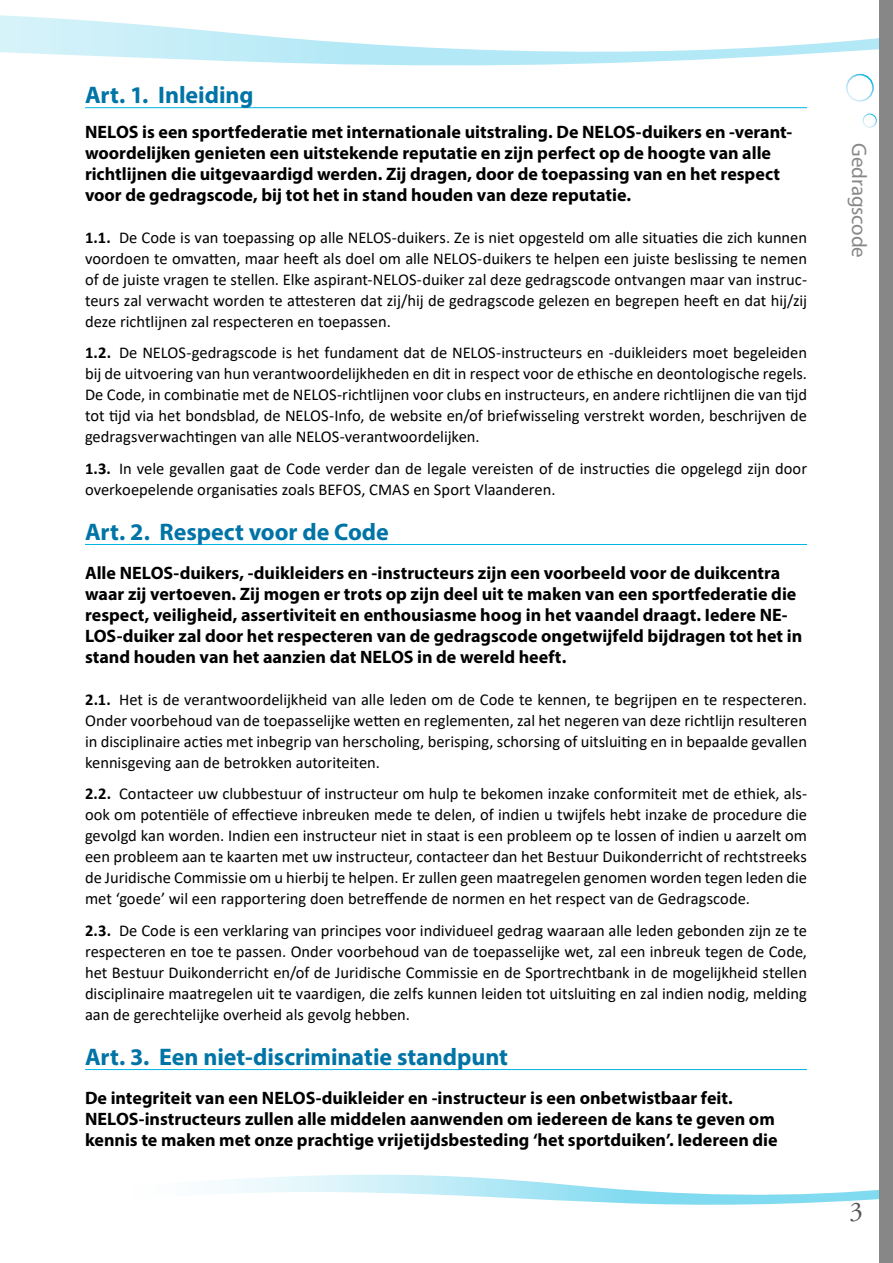
<style>
.page{position:relative;width:893px;height:1263px;background:#fff}
.page>*{position:absolute;margin:0;border:0;box-sizing:border-box;transform-origin:0 0}
.t1{font:27px "Adobe Garamond Pro";color:#575756}
.t2{font:700 24px "Myriad Pro";letter-spacing:-.005em;color:#0074a6}
.t3{font:21px "Myriad Pro";letter-spacing:-.005em;color:#878787}
.t4{font:700 18px/21px "Myriad Pro";color:#000}
.t5{font:16.5px/21px "Calibri";color:#000;text-align:justify}
.s1{font-weight:700}
</style>
<div class="page">
<svg style="left:0;top:15px;width:879px;height:79px"></svg>
<div style="left:846px;top:74px;width:28px;height:28px;border:2px solid #fff;border-radius:50%"></div>
<div style="left:863px;top:114px;width:14px;height:14px;border:1px solid #fff;border-radius:50%"></div>
<svg style="left:219px;top:1174px;width:660px;height:31px"></svg>
<div style="left:879px;top:0;width:14px;height:1263px;background:#878787"></div>
<hr style="left:85px;top:107px;width:722px;height:1px;background:#00b5e2">
<hr style="left:85px;top:544px;width:722px;height:1px;background:#00b5e2">
<hr style="left:85px;top:1069px;width:722px;height:1px;background:#00b5e2">
<h2 class="t2" style="left:85px;top:79px;width:170px">Art. 1. Inleiding</h2>
<p class="t4" style="left:85px;top:120px;width:709px">NELOS is een sportfederatie met internationale uitstraling. De NELOS-duikers en -verant&shy;woordelijken genieten een uitstekende reputatie en zijn perfect op de hoogte van alle richtlijnen die uitgevaardigd werden. Zij dragen, door de toepassing van en het respect voor de gedragscode, bij tot het in stand houden van deze reputatie.</p>
<p class="t5" style="left:85px;top:226px;width:723px"><span class="s1">1.1.</span> De Code is van toepassing op alle NELOS-duikers. Ze is niet opgesteld om alle situaties die zich kunnen voordoen te omvatten, maar heeft als doel om alle NELOS-duikers te helpen een juiste beslissing te nemen of de juiste vragen te stellen. Elke aspirant-NELOS-duiker zal deze gedragscode ontvangen maar van instruc&shy;teurs zal verwacht worden te attesteren dat zij/hij de gedragscode gelezen en begrepen heeft en dat hij/zij deze richtlijnen zal respecteren en toepassen.</p>
<p class="t5" style="left:85px;top:342px;width:723px"><span class="s1">1.2.</span> De NELOS-gedragscode is het fundament dat de NELOS-instructeurs en -duikleiders moet begeleiden bij de uitvoering van hun verantwoordelijkheden en dit in respect voor de ethische en deontologische regels.<br>De Code, in combinatie met de NELOS-richtlijnen voor clubs en instructeurs, en andere richtlijnen die van tijd tot tijd via het bondsblad, de NELOS-Info, de website en/of briefwisseling verstrekt worden, beschrijven de gedragsverwachtingen van alle NELOS-verantwoordelijken.</p>
<p class="t5" style="left:85px;top:457px;width:724px"><span class="s1">1.3.</span> In vele gevallen gaat de Code verder dan de legale vereisten of de instructies die opgelegd zijn door overkoepelende organisaties zoals BEFOS, CMAS en Sport Vlaanderen.</p>
<h2 class="t2" style="left:85px;top:516px;width:305px">Art. 2. Respect voor de Code</h2>
<p class="t4" style="left:85px;top:561px;width:719px">Alle NELOS-duikers, -duikleiders en -instructeurs zijn een voorbeeld voor de duikcentra waar zij vertoeven. Zij mogen er trots op zijn deel uit te maken van een sportfederatie die respect, veiligheid, assertiviteit en enthousiasme hoog in het vaandel draagt. Iedere NE-LOS-duiker zal door het respecteren van de gedragscode ongetwijfeld bijdragen tot het in stand houden van het aanzien dat NELOS in de wereld heeft.</p>
<p class="t5" style="left:85px;top:688px;width:723px"><span class="s1">2.1.</span> Het is de verantwoordelijkheid van alle leden om de Code te kennen, te begrijpen en te respecteren.<br>Onder voorbehoud van de toepasselijke wetten en reglementen, zal het negeren van deze richtlijn resulteren in disciplinaire acties met inbegrip van herscholing, berisping, schorsing of uitsluiting en in bepaalde gevallen kennisgeving aan de betrokken autoriteiten.</p>
<p class="t5" style="left:85px;top:783px;width:723px"><span class="s1">2.2.</span> Contacteer uw clubbestuur of instructeur om hulp te bekomen inzake conformiteit met de ethiek, als&shy;ook om potentiële of effectieve inbreuken mede te delen, of indien u twijfels hebt inzake de procedure die gevolgd kan worden. Indien een instructeur niet in staat is een probleem op te lossen of indien u aarzelt om een probleem aan te kaarten met uw instructeur, contacteer dan het Bestuur Duikonderricht of rechtstreeks de Juridische Commissie om u hierbij te helpen. Er zullen geen maatregelen genomen worden tegen leden die met ‘goede’ wil een rapportering doen betreffende de normen en het respect van de Gedragscode.</p>
<p class="t5" style="left:85px;top:919px;width:723px"><span class="s1">2.3.</span> De Code is een verklaring van principes voor individueel gedrag waaraan alle leden gebonden zijn ze te respecteren en toe te passen. Onder voorbehoud van de toepasselijke wet, zal een inbreuk tegen de Code, het Bestuur Duikonderricht en/of de Juridische Commissie en de Sportrechtbank in de mogelijkheid stellen disciplinaire maatregelen uit te vaardigen, die zelfs kunnen leiden tot uitsluiting en zal indien nodig, melding aan de gerechtelijke overheid als gevolg hebben.</p>
<h2 class="t2" style="left:85px;top:1041px;width:424px">Art. 3. Een niet-discriminatie standpunt</h2>
<p class="t4" style="left:85px;top:1086px;width:694px">De integriteit van een NELOS-duikleider en -instructeur is een onbetwistbaar feit.<br>NELOS-instructeurs zullen alle middelen aanwenden om iedereen de kans te geven om kennis te maken met onze prachtige vrijetijdsbesteding ‘het sportduiken’. Iedereen die</p>
<p class="t3" style="left:872px;top:143px;width:116px;rotate:90deg">Gedragscode</p>
<h1 class="t1" style="left:849px;top:1196px;width:15px">3</h1>
</div>
